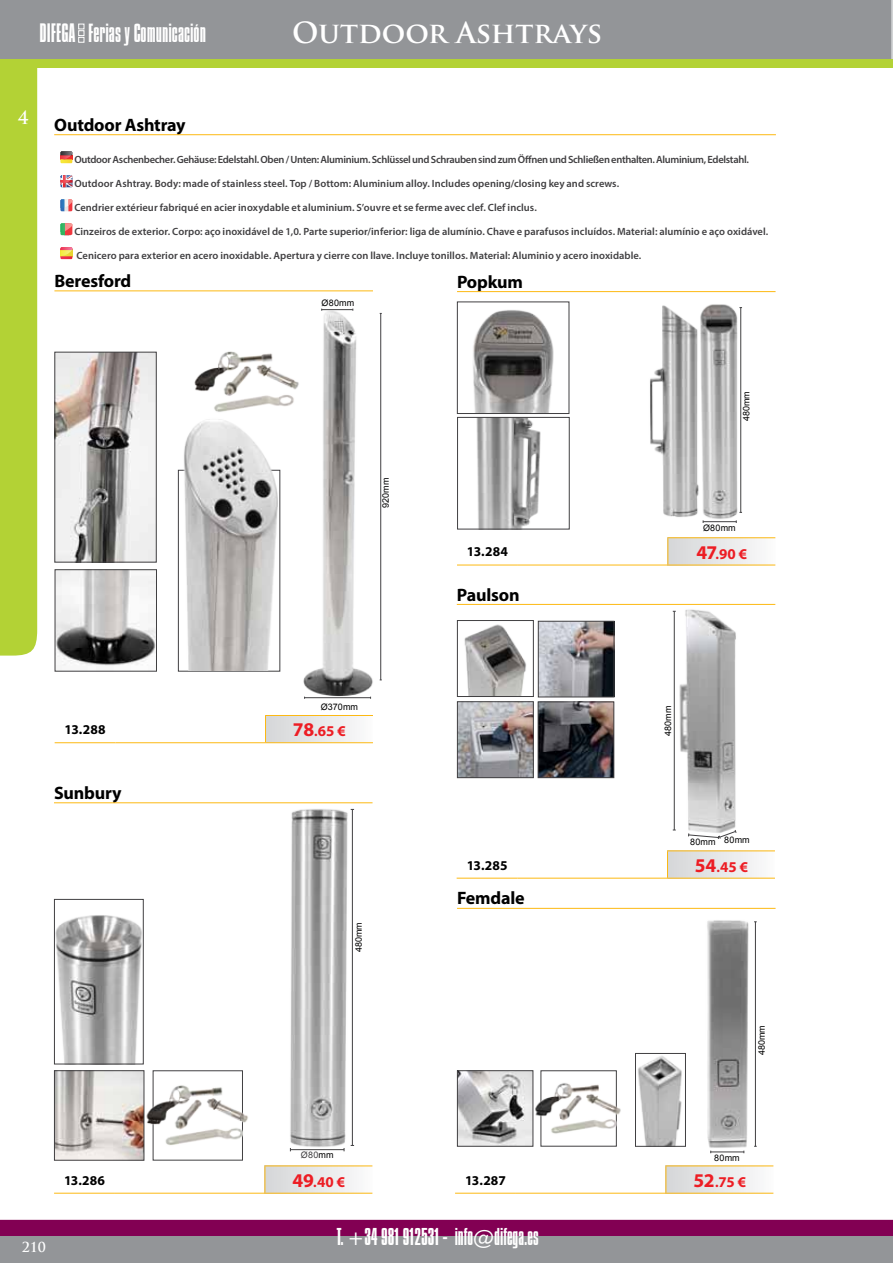
<style>
.page{position:relative;width:893px;height:1263px;background:#fff}
.page>*{position:absolute;margin:0;border:0;box-sizing:border-box;transform-origin:0 0}
.t1{font:700 28.5px "Trajan Pro";color:#fff}
.t2{font:300 22.65px "Compacta BT";color:#fff}
.t3{font:300 21px "Compacta BT";color:#fff}
.t4{font:700 18px "Myriad Pro";letter-spacing:-.01em;color:#000}
.t5{font:700 18px "Trajan Pro";color:#fff}
.t6{font:700 15px "Myriad Pro";letter-spacing:-.005em;color:#ed1d24}
.t7{font:700 13.5px "Myriad Pro";letter-spacing:.005em;color:#000}
.t8{font:700 13.5px "Trajan Pro";color:#fff}
.t9{font:600 10.5px "Myriad Pro";letter-spacing:.005em;color:#414042}
.t10{font:600 10.5px "Myriad Pro";letter-spacing:-.03em;color:#414042}
.t11{font:9px "Arial";color:#000}
.t12{font:9px "Arial";letter-spacing:.025em;color:#000}
.t13{font:9px "Arial";letter-spacing:.025em;color:#414042}
.s1{font-size:22.95px}
.s2{font-size:19.5px}
.s3{font-size:13.5px}
.s4{color:#000}
</style>
<div class="page">
<div style="left:0;top:1220px;width:893px;height:17px;background:#820053"></div>
<div style="left:0;top:1237px;width:893px;height:26px;background:#939598"></div>
<div style="left:0;top:0;width:891px;height:59px;background:#939598"></div>
<svg style="left:891px;top:0;width:2px;height:59px"></svg>
<svg style="left:78px;top:24px;width:6px;height:19px"></svg>
<div style="left:0;top:59px;width:893px;height:9px;background:#b3d235"></div>
<div style="left:0;top:68px;width:37px;height:588px;background:#b3d235"></div>
<hr style="left:54px;top:134px;width:722px;height:1px;background:#fdb913">
<hr style="left:54px;top:802px;width:319px;height:1px;background:#fdb913">
<div style="left:265px;top:1166px;width:107px;height:27px;background:linear-gradient(to right,#d5d6d8,#fbfbfb)"></div>
<hr style="left:54px;top:1193px;width:61px;height:1px;background:#fdb913">
<hr style="left:115px;top:1193px;width:150px;height:1px;background:#fdb913">
<svg style="left:265px;top:1166px;width:1px;height:27px"></svg>
<hr style="left:265px;top:1165px;width:107px;height:1px;background:#fdb913">
<hr style="left:265px;top:1193px;width:107px;height:1px;background:#fdb913">
<div style="left:666px;top:1166px;width:107px;height:27px;background:linear-gradient(to right,#d5d6d8,#fbfbfb)"></div>
<hr style="left:455px;top:1193px;width:61px;height:1px;background:#fdb913">
<hr style="left:516px;top:1193px;width:150px;height:1px;background:#fdb913">
<svg style="left:665px;top:1166px;width:1px;height:27px"></svg>
<hr style="left:665px;top:1165px;width:108px;height:1px;background:#fdb913">
<hr style="left:666px;top:1193px;width:107px;height:1px;background:#fdb913">
<img style="left:56px;top:1072px;width:86px;height:86px">
<div style="left:54px;top:1070px;width:90px;height:90px;border:1px solid #414042"></div>
<img style="left:459px;top:1072px;width:72px;height:72px">
<div style="left:457px;top:1070px;width:76px;height:76px;border:1px solid #414042"></div>
<div style="left:153px;top:1070px;width:90px;height:90px;background:#fff;border:1px solid #414042"></div>
<div style="left:541px;top:1070px;width:76px;height:76px;background:#fff;border:1px solid #414042"></div>
<img style="left:272px;top:803px;width:97px;height:349px">
<img style="left:144px;top:1077px;width:104px;height:77px">
<img style="left:535px;top:1076px;width:86px;height:65px">
<hr style="left:352px;top:809px;width:1px;height:336px;background:#414042">
<hr style="left:290px;top:1149px;width:54px;height:1px;background:#414042">
<svg style="left:60px;top:151px;width:12px;height:12px"></svg>
<svg style="left:60px;top:175px;width:12px;height:12px"></svg>
<svg style="left:60px;top:199px;width:12px;height:12px"></svg>
<svg style="left:60px;top:223px;width:12px;height:12px"></svg>
<svg style="left:60px;top:247px;width:12px;height:12px"></svg>
<img style="left:56px;top:915px;width:86px;height:147px">
<div style="left:54px;top:899px;width:90px;height:165px;border:1px solid #414042"></div>
<hr style="left:457px;top:908px;width:319px;height:1px;background:#fdb913">
<hr style="left:457px;top:291px;width:319px;height:1px;background:#fdb913">
<div style="left:668px;top:538px;width:107px;height:27px;background:linear-gradient(to right,#d5d6d8,#fbfbfb)"></div>
<hr style="left:457px;top:565px;width:61px;height:1px;background:#fdb913">
<hr style="left:518px;top:565px;width:150px;height:1px;background:#fdb913">
<svg style="left:667px;top:538px;width:1px;height:27px"></svg>
<hr style="left:667px;top:537px;width:108px;height:1px;background:#fdb913">
<hr style="left:668px;top:565px;width:107px;height:1px;background:#fdb913">
<hr style="left:457px;top:604px;width:318px;height:1px;background:#fdb913">
<div style="left:667px;top:851px;width:108px;height:27px;background:linear-gradient(to right,#d5d6d8,#fafafb)"></div>
<hr style="left:457px;top:878px;width:60px;height:1px;background:#fdb913">
<hr style="left:517px;top:878px;width:150px;height:1px;background:#fdb913">
<svg style="left:667px;top:851px;width:1px;height:27px"></svg>
<hr style="left:667px;top:850px;width:108px;height:1px;background:#fdb913">
<hr style="left:667px;top:878px;width:108px;height:1px;background:#fdb913">
<img style="left:664px;top:603px;width:94px;height:228px">
<img style="left:459px;top:703px;width:73px;height:73px">
<div style="left:457px;top:701px;width:77px;height:77px;border:1px solid #414042"></div>
<img style="left:540px;top:703px;width:72px;height:73px">
<div style="left:538px;top:701px;width:76px;height:77px;border:1px solid #414042"></div>
<img style="left:464px;top:624px;width:63px;height:71px">
<div style="left:457px;top:620px;width:77px;height:77px;border:1px solid #414042"></div>
<img style="left:540px;top:623px;width:72px;height:72px">
<div style="left:538px;top:621px;width:76px;height:76px;border:1px solid #414042"></div>
<img style="left:707px;top:920px;width:50px;height:228px">
<hr style="left:674px;top:611px;width:1px;height:219px;background:#414042">
<svg style="left:688px;top:829px;width:49px;height:10px"></svg>
<img style="left:718px;top:304px;width:24px;height:219px">
<img style="left:650px;top:304px;width:68px;height:219px">
<img style="left:476px;top:419px;width:65px;height:108px">
<div style="left:457px;top:417px;width:113px;height:112px;border:1px solid #414042"></div>
<img style="left:473px;top:310px;width:81px;height:102px">
<div style="left:457px;top:302px;width:112px;height:112px;border:1px solid #414042"></div>
<img style="left:638px;top:1056px;width:44px;height:88px">
<div style="left:635px;top:1053px;width:51px;height:93px;border:1px solid #414042"></div>
<hr style="left:755px;top:922px;width:1px;height:224px;background:#414042">
<hr style="left:711px;top:1152px;width:33px;height:1px;background:#414042">
<hr style="left:54px;top:290px;width:319px;height:1px;background:#fdb913">
<div style="left:265px;top:715px;width:108px;height:28px;background:linear-gradient(to right,#d5d6d8,#fafafb)"></div>
<hr style="left:55px;top:742px;width:61px;height:1px;background:#fdb913">
<hr style="left:116px;top:742px;width:149px;height:1px;background:#fdb913">
<svg style="left:265px;top:716px;width:1px;height:26px"></svg>
<hr style="left:265px;top:715px;width:108px;height:1px;background:#fdb913">
<hr style="left:265px;top:742px;width:108px;height:1px;background:#fdb913">
<img style="left:303px;top:308px;width:79px;height:391px">
<hr style="left:380px;top:313px;width:1px;height:367px;background:#414042">
<hr style="left:322px;top:309px;width:31px;height:1px;background:#414042">
<hr style="left:305px;top:697px;width:66px;height:1px;background:#414042">
<img style="left:57px;top:571px;width:98px;height:95px">
<div style="left:55px;top:569px;width:102px;height:102px;border:1px solid #414042"></div>
<img style="left:56px;top:354px;width:99px;height:206px">
<div style="left:54px;top:352px;width:103px;height:210px;border:1px solid #414042"></div>
<img style="left:177px;top:422px;width:104px;height:249px">
<img style="left:194px;top:342px;width:110px;height:80px">
<h2 class="t2" style="left:39px;top:20px;width:168px"><span class="s1">DIFEGA</span> Ferias y Comunicación</h2>
<h1 class="t1" style="left:292px;top:15px;width:312px">Outdoor Ashtrays</h1>
<h3 class="t5" style="left:18px;top:107px;width:12px">4</h3>
<h3 class="t4" style="left:54px;top:113px;width:133px">Outdoor Ashtray</h3>
<p class="t10" style="left:74px;top:153px;width:676px">OutdoorAschenbecher.Gehäuse:Edelstahl.Oben/Unten:Aluminium.SchlüsselundSchraubensindzumÖffnenundSchließenenthalten.Aluminium,Edelstahl.</p>
<p class="t9" style="left:74px;top:177px;width:546px">Outdoor Ashtray. Body: made of stainless steel. Top / Bottom: Aluminium alloy. Includes opening/closing key and screws.</p>
<p class="t9" style="left:74px;top:201px;width:464px">Cendrier extérieur fabriqué en acier inoxydable et aluminium. S’ouvre et se ferme avec clef. Clef inclus.</p>
<p class="t9" style="left:74px;top:225px;width:695px">Cinzeiros de exterior. Corpo: aço inoxidável de 1,0. Parte superior/inferior: liga de alumínio. Chave e parafusos incluídos. Material: alumínio e aço oxidável.</p>
<p class="t9" style="left:76px;top:249px;width:566px">Cenicero para exterior en acero inoxidable. Apertura y cierre con llave. Incluye tonillos. Material: Aluminio y acero inoxidable.</p>
<h3 class="t4" style="left:54px;top:269px;width:78px">Beresford</h3>
<p class="t11" style="left:322px;top:297px;width:34px">Ø80mm</p>
<h3 class="t4" style="left:457px;top:270px;width:68px">Popkum</h3>
<p class="t11" style="left:380px;top:507px;width:32px;rotate:-90deg">920mm</p>
<p class="t11" style="left:740px;top:421px;width:32px;rotate:-90deg">480mm</p>
<p class="t11" style="left:703px;top:522px;width:34px">Ø80mm</p>
<p class="t7" style="left:467px;top:543px;width:43px">13.284</p>
<h3 class="t6" style="left:696px;top:544px;width:52px"><span class="s2">47</span><span class="s3">.</span>90 €</h3>
<h3 class="t4" style="left:457px;top:583px;width:64px">Paulson</h3>
<p class="t11" style="left:321px;top:700px;width:39px">Ø370mm</p>
<p class="t7" style="left:65px;top:721px;width:42px">13.288</p>
<h3 class="t6" style="left:293px;top:722px;width:54px"><span class="s2">78</span><span class="s3">.</span>65 €</h3>
<h3 class="t4" style="left:54px;top:781px;width:69px">Sunbury</h3>
<p class="t11" style="left:353px;top:952px;width:32px;rotate:-90deg">480mm</p>
<p class="t11" style="left:662px;top:736px;width:32px;rotate:-90deg">480mm</p>
<p class="t12" style="left:690px;top:834px;width:61px">80mm 80mm</p>
<p class="t7" style="left:467px;top:856px;width:42px">13.285</p>
<h3 class="t6" style="left:695px;top:857px;width:55px"><span class="s2">54</span><span class="s3">.</span>45 €</h3>
<h3 class="t4" style="left:457px;top:886px;width:69px">Femdale</h3>
<p class="t11" style="left:756px;top:1055px;width:32px;rotate:-90deg">480mm</p>
<p class="t13" style="left:301px;top:1149px;width:34px">Ø80<span class="s4">mm</span></p>
<p class="t11" style="left:714px;top:1152px;width:27px">80mm</p>
<p class="t7" style="left:64px;top:1171px;width:42px">13.286</p>
<h3 class="t6" style="left:292px;top:1172px;width:54px"><span class="s2">49</span><span class="s3">.</span>40 €</h3>
<p class="t7" style="left:465px;top:1171px;width:42px">13.287</p>
<h3 class="t6" style="left:694px;top:1172px;width:54px"><span class="s2">52</span><span class="s3">.</span>75 €</h3>
<p class="t8" style="left:22px;top:1239px;width:26px">210</p>
<h3 class="t3" style="left:337px;top:1224px;width:203px">T. +34 981 912531 - info@difega.es</h3>
</div>
